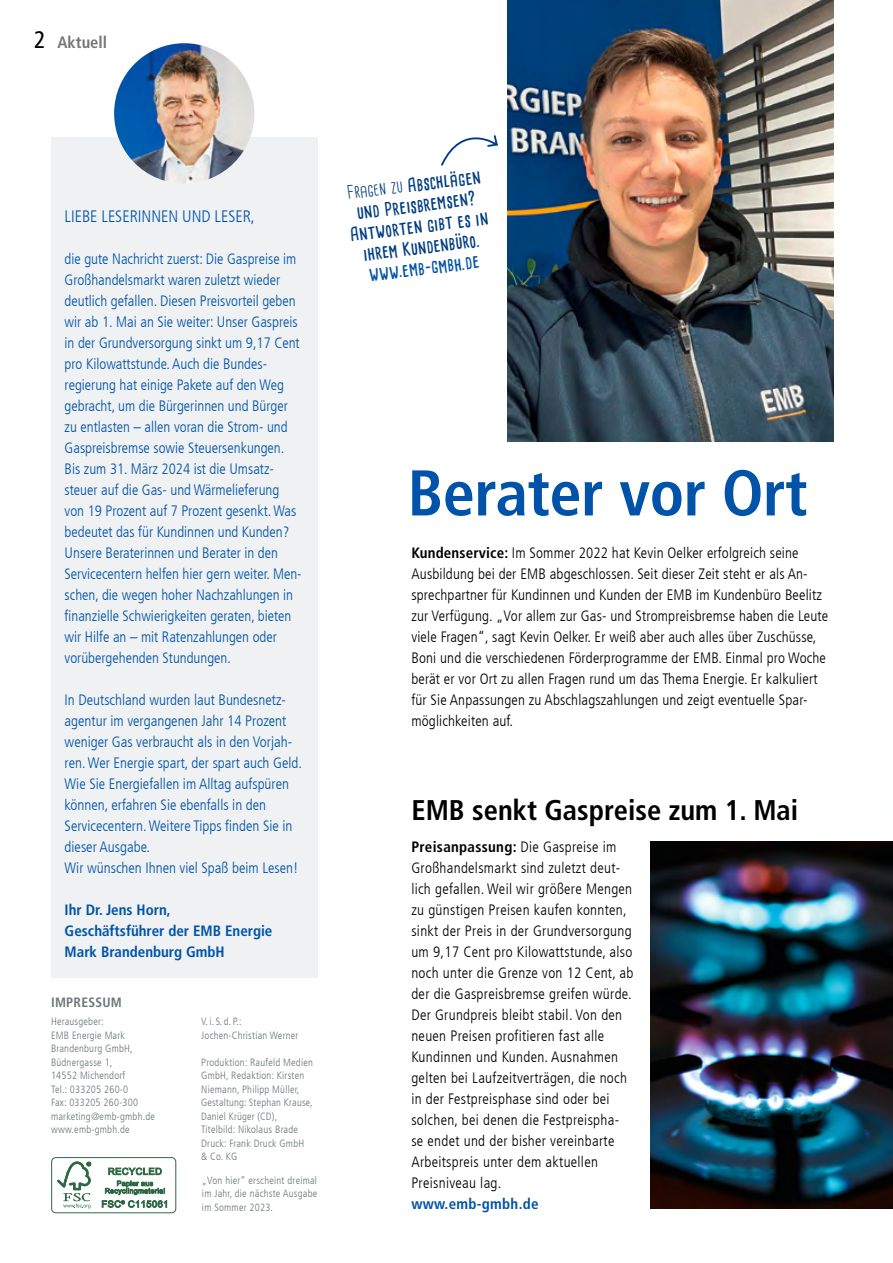
<style>
.page{position:relative;width:893px;height:1263px;background:#fff}
.page>*{position:absolute;margin:0;border:0;box-sizing:border-box;transform-origin:0 0}
.t1{font:700 condensed 64.5px "Frutiger LT Com";letter-spacing:-.01em;color:#0053a8}
.t2{font:700 condensed 28.5px "Frutiger LT Com";color:#000}
.t3{font:700 18px/21px "Cardenio Modern";color:#003d82;text-align:center}
.t4{font:700 18px "Cardenio Modern";color:#0053a8}
.t5{font:300 condensed 16.5px "Frutiger LT Com";color:#0053a8}
.t6{font:700 condensed 16.5px "Frutiger LT Com";color:#767575}
.t7{font:300 condensed 15px/21px "Frutiger LT Com";letter-spacing:.01em;color:#000}
.t8{font:300 condensed 15px/21px "Frutiger LT Com";color:#0053a8}
.t9{font:700 condensed 15px/21px "Frutiger LT Com";color:#0053a8}
.t10{font:700 condensed 15px "Frutiger LT Com";letter-spacing:.02em;color:#0053a8}
.t11{font:700 condensed 13.5px "Frutiger LT Com";letter-spacing:.02em;color:#6e7679}
.t12{font:300 condensed 10.5px/13.5px "Frutiger LT Com";letter-spacing:.02em;color:#6e7679}
.s1{font-weight:400;font-size:24px;color:#000}
.s2{font-weight:400}
.s3{font-weight:700}
</style>
<div class="page">
<img style="left:508px;top:0;width:325px;height:442px">
<div style="left:51px;top:138px;width:266px;height:840px;background:#eff1f2"></div>
<div style="left:51px;top:1157px;width:125px;height:56px;border:1px solid #2d6943;border-radius:4px"></div>
<svg style="left:57px;top:1161px;width:34px;height:47px"></svg>
<svg style="left:102px;top:1167px;width:65px;height:41px"></svg>
<svg style="left:441px;top:135px;width:57px;height:31px"></svg>
<img style="left:114px;top:43px;width:140px;height:141px;border-radius:70px">
<img style="left:651px;top:842px;width:242px;height:367px">
<p class="t6" style="left:34px;top:32px;width:75px"><span class="s1">2</span> Aktuell</p>
<p class="t5" style="left:65px;top:206px;width:192px">LIEBE LESERINNEN UND LESER,</p>
<p class="t8" style="left:65px;top:248px;width:239px">die gute Nachricht zuerst: Die Gaspreise im Großhandelsmarkt waren zuletzt wieder deutlich gefallen. Diesen Preisvorteil geben wir ab 1. Mai an Sie weiter: Unser Gaspreis in der Grundversorgung sinkt um 9,17 Cent pro Kilowattstunde. Auch die Bundes&shy;regierung hat einige Pakete auf den Weg gebracht, um die Bürgerinnen und Bürger zu entlasten – allen voran die Strom- und Gaspreisbremse sowie Steuersenkungen.<br>Bis zum 31. März 2024 ist die Umsatz&shy;steuer auf die Gas- und Wärmelieferung von 19 Prozent auf 7 Prozent gesenkt. Was bedeutet das für Kundinnen und Kunden?<br>Unsere Beraterinnen und Berater in den Servicecentern helfen hier gern weiter. Men&shy;schen, die wegen hoher Nachzahlungen in finanzielle Schwierigkeiten geraten, bieten wir Hilfe an – mit Ratenzahlungen oder vorübergehenden Stundungen.</p>
<p class="t8" style="left:65px;top:689px;width:239px">In Deutschland wurden laut Bundesnetz&shy;agentur im vergangenen Jahr 14 Prozent weniger Gas verbraucht als in den Vorjah&shy;ren. Wer Energie spart, der spart auch Geld.<br>Wie Sie Energiefallen im Alltag aufspüren können, erfahren Sie ebenfalls in den Servicecentern. Weitere Tipps finden Sie in dieser Ausgabe.<br>Wir wünschen Ihnen viel Spaß beim Lesen!</p>
<p class="t9" style="left:65px;top:899px;width:209px">Ihr Dr. Jens Horn,<br>Geschäftsführer der EMB Energie<br>Mark Brandenburg GmbH</p>
<p class="t11" style="left:51px;top:995px;width:72px">IMPRESSUM</p>
<p class="t12" style="left:51px;top:1015px;width:106px">Herausgeber:<br>EMB Energie Mark<br>Brandenburg GmbH,<br>Büdnergasse 1,<br>14552 Michendorf<br>Tel.: 033205 260-0<br>Fax: 033205 260-300 marketing@emb-gmbh.de www.emb-gmbh.de</p>
<p class="t12" style="left:201px;top:1015px;width:99px">V.i.S.d.P.:<br>Jochen-Christian Werner</p>
<p class="t12" style="left:201px;top:1055px;width:113px">Produktion: Raufeld Medien<br>GmbH, Redaktion: Kirsten<br>Niemann, Philipp Müller,<br>Gestaltung: Stephan Krause,<br>Daniel Krüger (CD),<br>Titelbild: Nikolaus Brade<br>Druck: Frank Druck GmbH &amp; Co. KG</p>
<p class="t12" style="left:202px;top:1173px;width:117px;text-align:justify">„Von hier“ erscheint dreimal im Jahr, die nächste Ausgabe im Sommer 2023.</p>
<p class="t3" style="left:343px;top:182px;width:141px;rotate:-7deg"><span class="s2">Fragen zu</span> Abschlägen und Preisbremsen?<br>Antworten gibt es in ihrem Kundenbüro.</p>
<p class="t4" style="left:368px;top:263px;width:112px;rotate:-7deg">www.emb-gmbh.de</p>
<h1 class="t1" style="left:407px;top:455px;width:402px">Berater vor Ort</h1>
<p class="t7" style="left:411px;top:542px;width:418px"><span class="s3">Kundenservice:</span> Im Sommer 2022 hat Kevin Oelker erfolgreich seine Ausbildung bei der EMB abgeschlossen. Seit dieser Zeit steht er als An&shy;sprechpartner für Kundinnen und Kunden der EMB im Kundenbüro Beelitz zur Verfügung. „Vor allem zur Gas- und Strompreisbremse haben die Leute viele Fragen“, sagt Kevin Oelker. Er weiß aber auch alles über Zuschüsse, Boni und die verschiedenen Förderprogramme der EMB. Einmal pro Woche berät er vor Ort zu allen Fragen rund um das Thema Energie. Er kalkuliert für Sie Anpassungen zu Abschlagszahlungen und zeigt eventuelle Spar&shy;möglichkeiten auf.</p>
<h2 class="t2" style="left:411px;top:793px;width:388px">EMB senkt Gaspreise zum 1. Mai</h2>
<p class="t7" style="left:411px;top:836px;width:224px"><span class="s3">Preisanpassung:</span> Die Gaspreise im Großhandelsmarkt sind zuletzt deut&shy;lich gefallen. Weil wir größere Mengen zu günstigen Preisen kaufen konnten, sinkt der Preis in der Grundversorgung um 9,17 Cent pro Kilowattstunde, also noch unter die Grenze von 12 Cent, ab der die Gaspreisbremse greifen würde.<br>Der Grundpreis bleibt stabil. Von den neuen Preisen profitieren fast alle Kundinnen und Kunden. Ausnahmen gelten bei Laufzeitverträgen, die noch in der Festpreisphase sind oder bei solchen, bei denen die Festpreispha&shy;se endet und der bisher vereinbarte Arbeitspreis unter dem aktuellen Preisniveau lag.</p>
<p class="t10" style="left:411px;top:1194px;width:129px">www.emb-gmbh.de</p>
</div>
